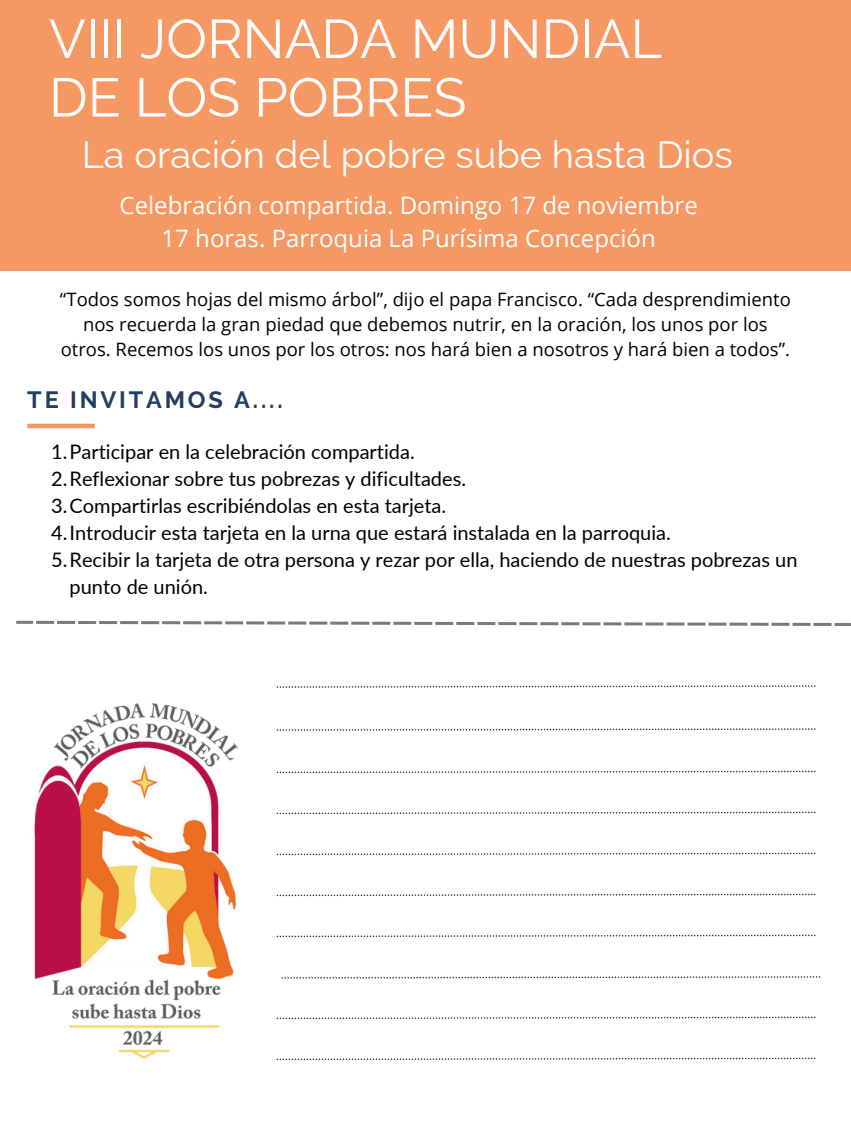
<style>
.page{position:relative;width:851px;height:1134px;background:#fff}
.page>*{position:absolute;margin:0;border:0;box-sizing:border-box;transform-origin:0 0}
.t1{font:54.4px/58.4px "Raleway";color:#fff}
.t2{font:38px "Raleway";color:#fff}
.t3{font:24px/33.4px "Open Sans";color:#fff;text-align:center}
.t4{font:700 23.6px "Raleway";letter-spacing:.12em;color:#213d62}
.t5{font:20px/27px "Lato";color:#000}
.t6{font:18.4px/25px "Open Sans";color:#000;text-align:center}
</style>
<div class="page">
<div style="left:0;top:0;width:850px;height:271px;background:#f59863"></div>
<hr style="left:834px;top:623px;width:16px;height:3px;background:#7a7a7a">
<hr style="left:813px;top:623px;width:18px;height:3px;background:#7a7a7a">
<hr style="left:792px;top:623px;width:18px;height:3px;background:#7a7a7a">
<hr style="left:771px;top:623px;width:18px;height:3px;background:#7a7a7a">
<hr style="left:750px;top:623px;width:18px;height:3px;background:#7a7a7a">
<hr style="left:729px;top:623px;width:18px;height:3px;background:#7a7a7a">
<hr style="left:708px;top:623px;width:18px;height:3px;background:#7a7a7a">
<hr style="left:687px;top:623px;width:18px;height:3px;background:#7a7a7a">
<hr style="left:666px;top:623px;width:18px;height:3px;background:#7a7a7a">
<svg style="left:645px;top:622px;width:18px;height:4px"></svg>
<hr style="left:624px;top:622px;width:18px;height:3px;background:#7a7a7a">
<hr style="left:603px;top:622px;width:18px;height:3px;background:#7a7a7a">
<hr style="left:582px;top:622px;width:18px;height:3px;background:#7a7a7a">
<hr style="left:561px;top:622px;width:18px;height:3px;background:#7a7a7a">
<hr style="left:540px;top:622px;width:18px;height:3px;background:#7a7a7a">
<hr style="left:519px;top:622px;width:18px;height:3px;background:#7a7a7a">
<hr style="left:498px;top:622px;width:18px;height:3px;background:#7a7a7a">
<hr style="left:477px;top:622px;width:18px;height:3px;background:#7a7a7a">
<hr style="left:456px;top:622px;width:18px;height:3px;background:#7a7a7a">
<hr style="left:435px;top:622px;width:18px;height:3px;background:#7a7a7a">
<hr style="left:414px;top:622px;width:18px;height:3px;background:#7a7a7a">
<hr style="left:393px;top:622px;width:18px;height:3px;background:#7a7a7a">
<hr style="left:372px;top:622px;width:18px;height:3px;background:#7a7a7a">
<hr style="left:351px;top:622px;width:18px;height:3px;background:#7a7a7a">
<hr style="left:330px;top:622px;width:18px;height:3px;background:#7a7a7a">
<hr style="left:309px;top:622px;width:18px;height:3px;background:#7a7a7a">
<hr style="left:288px;top:622px;width:18px;height:3px;background:#7a7a7a">
<svg style="left:267px;top:621px;width:18px;height:4px"></svg>
<hr style="left:246px;top:621px;width:18px;height:3px;background:#7a7a7a">
<hr style="left:225px;top:621px;width:18px;height:3px;background:#7a7a7a">
<hr style="left:204px;top:621px;width:18px;height:3px;background:#7a7a7a">
<hr style="left:183px;top:621px;width:18px;height:3px;background:#7a7a7a">
<hr style="left:162px;top:621px;width:18px;height:3px;background:#7a7a7a">
<hr style="left:141px;top:621px;width:18px;height:3px;background:#7a7a7a">
<hr style="left:120px;top:621px;width:18px;height:3px;background:#7a7a7a">
<hr style="left:99px;top:621px;width:18px;height:3px;background:#7a7a7a">
<hr style="left:78px;top:621px;width:18px;height:3px;background:#7a7a7a">
<hr style="left:57px;top:621px;width:18px;height:3px;background:#7a7a7a">
<hr style="left:36px;top:621px;width:18px;height:3px;background:#7a7a7a">
<hr style="left:16px;top:621px;width:17px;height:3px;background:#7a7a7a">
<hr style="left:27px;top:424px;width:68px;height:4px;background:#f59863">
<svg style="left:308px;top:771px;width:507px;height:2px"></svg>
<svg style="left:308px;top:812px;width:507px;height:2px"></svg>
<svg style="left:308px;top:853px;width:507px;height:2px"></svg>
<svg style="left:308px;top:894px;width:507px;height:2px"></svg>
<svg style="left:308px;top:935px;width:507px;height:2px"></svg>
<svg style="left:308px;top:976px;width:512px;height:3px"></svg>
<svg style="left:308px;top:1017px;width:507px;height:2px"></svg>
<svg style="left:308px;top:1058px;width:507px;height:2px"></svg>
<img style="left:34px;top:704px;width:274px;height:357px">
<svg style="left:276px;top:728px;width:539px;height:3px"></svg>
<svg style="left:276px;top:685px;width:539px;height:3px"></svg>
<h2 class="t1" style="left:49px;top:10px;width:614px">VIII JORNADA MUNDIAL<br>DE LOS POBRES</h2>
<p class="t2" style="left:82px;top:132px;width:652px">La oración del pobre sube hasta Dios</p>
<p class="t3" style="left:119px;top:188px;width:579px">Celebración compartida. Domingo 17 de noviembre<br>17 horas. Parroquia La Purísima Concepción</p>
<p class="t6" style="left:60px;top:286px;width:732px">“Todos somos hojas del mismo árbol”, dijo el papa Francisco. “Cada desprendimiento nos recuerda la gran piedad que debemos nutrir, en la oración, los unos por los otros. Recemos los unos por los otros: nos hará bien a nosotros y hará bien a todos”.</p>
<h4 class="t4" style="left:27px;top:386px;width:257px">TE INVITAMOS A....</h4>
<p class="t5" style="left:51px;top:438px;width:365px">1.Participar en la celebración compartida.</p>
<h3 class="t5" style="left:51px;top:465px;width:416px">2.Reflexionar sobre tus pobrezas y dificultades.</h3>
<p class="t5" style="left:51px;top:492px;width:396px">3.Compartirlas escribiéndolas en esta tarjeta.</p>
<p class="t5" style="left:51px;top:519px;width:621px">4.Introducir esta tarjeta en la urna que estará instalada en la parroquia.</p>
<p class="t5" style="left:70px;top:546px;width:729px;text-indent:-18px">5.Recibir la tarjeta de otra persona y rezar por ella, haciendo de nuestras pobrezas un punto de unión.</p>
</div>
